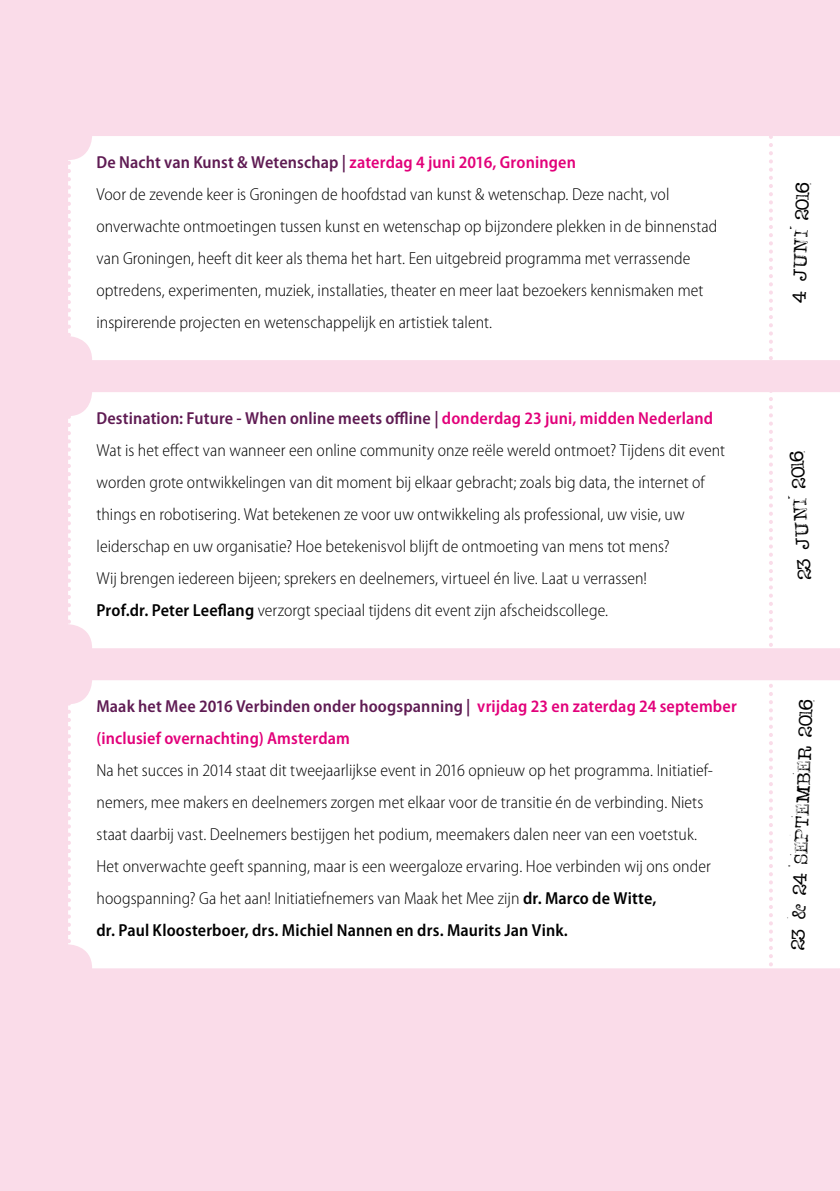
<style>
.page{position:relative;width:840px;height:1191px;background:#fff}
.page>*{position:absolute;margin:0;border:0;box-sizing:border-box;transform-origin:0 0}
.t1{font:20px "STAMPWRITER KIT";color:#000}
.t2{font:300 semi-condensed 17.4px/32px "Myriad Pro";color:#000}
.t3{font:600 semi-condensed 17.4px/32px "Myriad Pro";letter-spacing:.01em;color:#e2007a}
.s1{font-weight:600;color:#5f1b53}
.s2{font-weight:600;color:#e2007a}
.s3{font-weight:600}
.s4{color:#5f1b53}
</style>
<div class="page">
<div style="left:0;top:0;width:839px;height:1191px;background:#fadce9"></div>
<div style="left:71px;top:136px;width:768px;height:224px;background:#fff"></div>
<div style="left:71px;top:392px;width:768px;height:256px;background:#fff"></div>
<div style="left:71px;top:680px;width:768px;height:288px;background:#fff"></div>
<svg style="left:68px;top:160px;width:3px;height:785px"></svg>
<svg style="left:768px;top:136px;width:4px;height:833px"></svg>
<p class="t2" style="left:96px;top:147px;width:622px"><span class="s1">De Nacht van Kunst &amp; Wetenschap |</span> <span class="s2">zaterdag 4 juni 2016, Groningen<br></span>Voor de zevende keer is Groningen de hoofdstad van kunst &amp; wetenschap. Deze nacht, vol onverwachte ontmoetingen tussen kunst en wetenschap op bijzondere plekken in de binnenstad van Groningen, heeft dit keer als thema het hart. Een uitgebreid programma met verrassende optredens, experimenten, muziek, installaties, theater en meer laat bezoekers kennismaken met inspirerende projecten en wetenschappelijk en artistiek talent.</p>
<p class="t2" style="left:96px;top:403px;width:629px"><span class="s1">Destination: Future - When online meets offline |</span> <span class="s2">donderdag 23 juni, midden Nederland </span>Wat is het effect van wanneer een online community onze reële wereld ontmoet? Tijdens dit event worden grote ontwikkelingen van dit moment bij elkaar gebracht; zoals big data, the internet of things en robotisering. Wat betekenen ze voor uw ontwikkeling als professional, uw visie, uw leiderschap en uw organisatie? Hoe betekenisvol blijft de ontmoeting van mens tot mens?<br>Wij brengen iedereen bijeen; sprekers en deelnemers, virtueel én live. Laat u verrassen!<br><span class="s3">Prof.dr. Peter Leeflang</span> verzorgt speciaal tijdens dit event zijn afscheidscollege.</p>
<p class="t3" style="left:96px;top:690px;width:641px"><span class="s4">Maak het Mee 2016 Verbinden onder hoogspanning |</span> vrijdag 23 en zaterdag 24 september (inclusief overnachting) Amsterdam</p>
<p class="t2" style="left:96px;top:755px;width:617px">Na het succes in 2014 staat dit tweejaarlijkse event in 2016 opnieuw op het programma. Initiatief&shy;nemers, mee makers en deelnemers zorgen met elkaar voor de transitie én de verbinding. Niets staat daarbij vast. Deelnemers bestijgen het podium, meemakers dalen neer van een voetstuk.<br>Het onverwachte geeft spanning, maar is een weergaloze ervaring. Hoe verbinden wij ons onder hoogspanning? Ga het aan! Initiatiefnemers van Maak het Mee zijn <span class="s3">dr. Marco de Witte,<br>dr. Paul Kloosterboer, drs. Michiel Nannen en drs. Maurits Jan Vink.</span></p>
<p class="t1" style="left:786px;top:302px;width:122px;rotate:-88deg">4 juni 2016</p>
<p class="t1" style="left:792px;top:580px;width:132px;rotate:-94deg">23 juni 2016</p>
<p class="t1" style="left:785px;top:949px;width:253px;rotate:-88deg">23 &amp; 24 september 2016</p>
</div>
